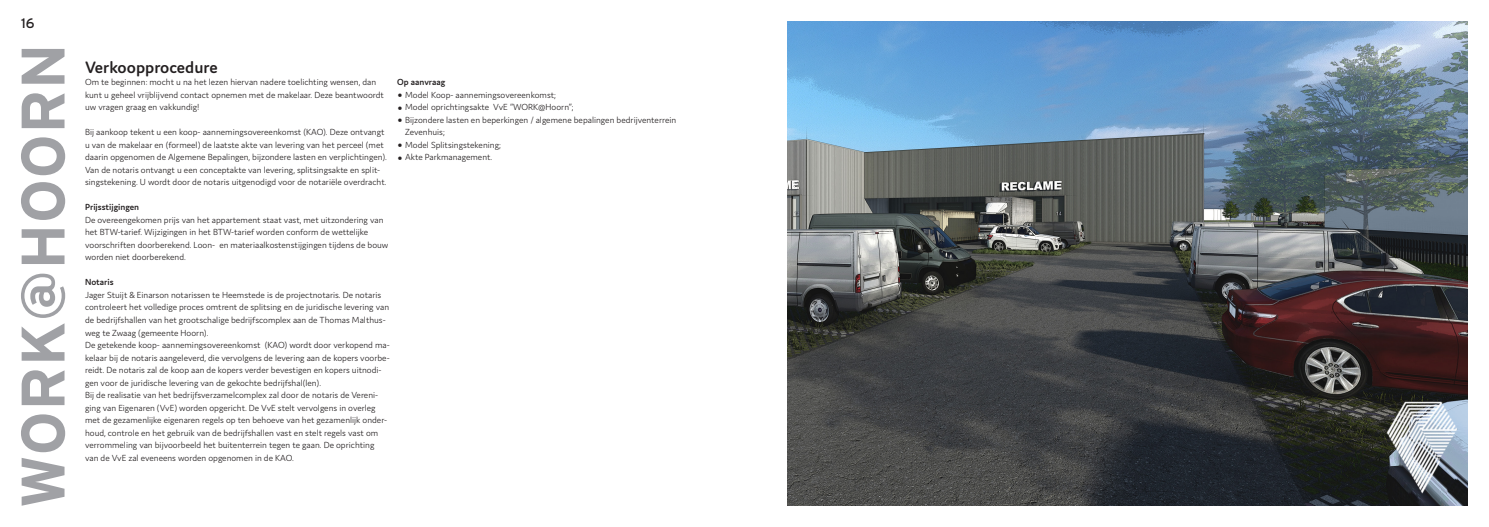
<style>
.page{position:relative;width:1489px;height:527px;background:#fff}
.page>*{position:absolute;margin:0;border:0;box-sizing:border-box;transform-origin:0 0}
.t1{font:700 61.25px "Interstate";letter-spacing:.01em;color:#a0a1a5}
.t2{font:600 17.5px "Domus";color:#231f20}
.t3{font:13.75px "Interstate";color:#231f20}
.t4{font:300 9.38px/12.5px "Domus";color:#231f20}
.t5{font:600 9.38px "Domus";color:#231f20}
.s1{font-size:27.5px}
</style>
<div class="page">
<img style="left:787px;top:21px;width:680px;height:484px">
<p class="t3" style="left:21px;top:16px;width:15px">16</p>
<h1 class="t1" style="left:9px;top:508px;width:466px;rotate:-90deg">WORK@HOORN</h1>
<p class="t2" style="left:85px;top:57px;width:134px">Verkoopprocedure</p>
<p class="t4" style="left:85px;top:76px;width:300px">Om te beginnen: mocht u na het lezen hiervan nadere toelichting wensen, dan kunt u geheel vrijblijvend contact opnemen met de makelaar. Deze beantwoordt uw vragen graag en vakkundig!</p>
<p class="t4" style="left:85px;top:126px;width:303px">Bij aankoop tekent u een koop- aannemingsovereenkomst (KAO). Deze ontvangt u van de makelaar en (formeel) de laatste akte van levering van het perceel (met daarin opgenomen de Algemene Bepalingen, bijzondere lasten en verplichtingen).</p>
<p class="t4" style="left:85px;top:163px;width:303px">Van de notaris ontvangt u een conceptakte van levering, splitsingsakte en split&shy;singstekening. U wordt door de notaris uitgenodigd voor de notariële overdracht.</p>
<p class="t5" style="left:85px;top:202px;width:56px">Prijsstijgingen</p>
<p class="t4" style="left:85px;top:213px;width:305px">De overeengekomen prijs van het appartement staat vast, met uitzondering van het BTW-tarief. Wijzigingen in het BTW-tarief worden conform de wettelijke voorschriften doorberekend. Loon- en materiaalkostenstijgingen tijdens de bouw worden niet doorberekend.</p>
<p class="t5" style="left:85px;top:277px;width:30px">Notaris</p>
<p class="t4" style="left:85px;top:288px;width:305px">Jager Stuijt &amp; Einarson notarissen te Heemstede is de projectnotaris. De notaris controleert het volledige proces omtrent de splitsing en de juridische levering van de bedrijfshallen van het grootschalige bedrijfscomplex aan de Thomas Malthus&shy;weg te Zwaag (gemeente Hoorn).</p>
<p class="t4" style="left:85px;top:338px;width:306px">De getekende koop- aannemingsovereenkomst (KAO) wordt door verkopend ma&shy;kelaar bij de notaris aangeleverd, die vervolgens de levering aan de kopers voorbe&shy;reidt. De notaris zal de koop aan de kopers verder bevestigen en kopers uitnodi&shy;gen voor de juridische levering van de gekochte bedrijfshal(len).</p>
<p class="t4" style="left:85px;top:388px;width:303px">Bij de realisatie van het bedrijfsverzamelcomplex zal door de notaris de Vereni&shy;ging van Eigenaren (VvE) worden opgericht. De VvE stelt vervolgens in overleg met de gezamenlijke eigenaren regels op ten behoeve van het gezamenlijk onder&shy;houd, controle en het gebruik van de bedrijfshallen vast en stelt regels vast om verrommeling van bijvoorbeeld het buitenterrein tegen te gaan. De oprichting van de VvE zal eveneens worden opgenomen in de KAO.</p>
<p class="t5" style="left:397px;top:77px;width:50px">Op aanvraag</p>
<p class="t4" style="left:397px;top:88px;width:160px"><span class="s1">•</span> Model Koop- aannemingsovereenkomst;</p>
<p class="t4" style="left:397px;top:101px;width:178px"><span class="s1">•</span> Model oprichtingsakte VvE “WORK@Hoorn”;</p>
<p class="t4" style="left:405px;top:113px;width:272px;text-indent:-8px"><span class="s1">•</span> Bijzondere lasten en beperkingen / algemene bepalingen bedrijventerrein<br>Zevenhuis;</p>
<p class="t4" style="left:397px;top:138px;width:105px"><span class="s1">•</span> Model Splitsingstekening;</p>
<p class="t4" style="left:397px;top:151px;width:96px"><span class="s1">•</span> Akte Parkmanagement.</p>
</div>
